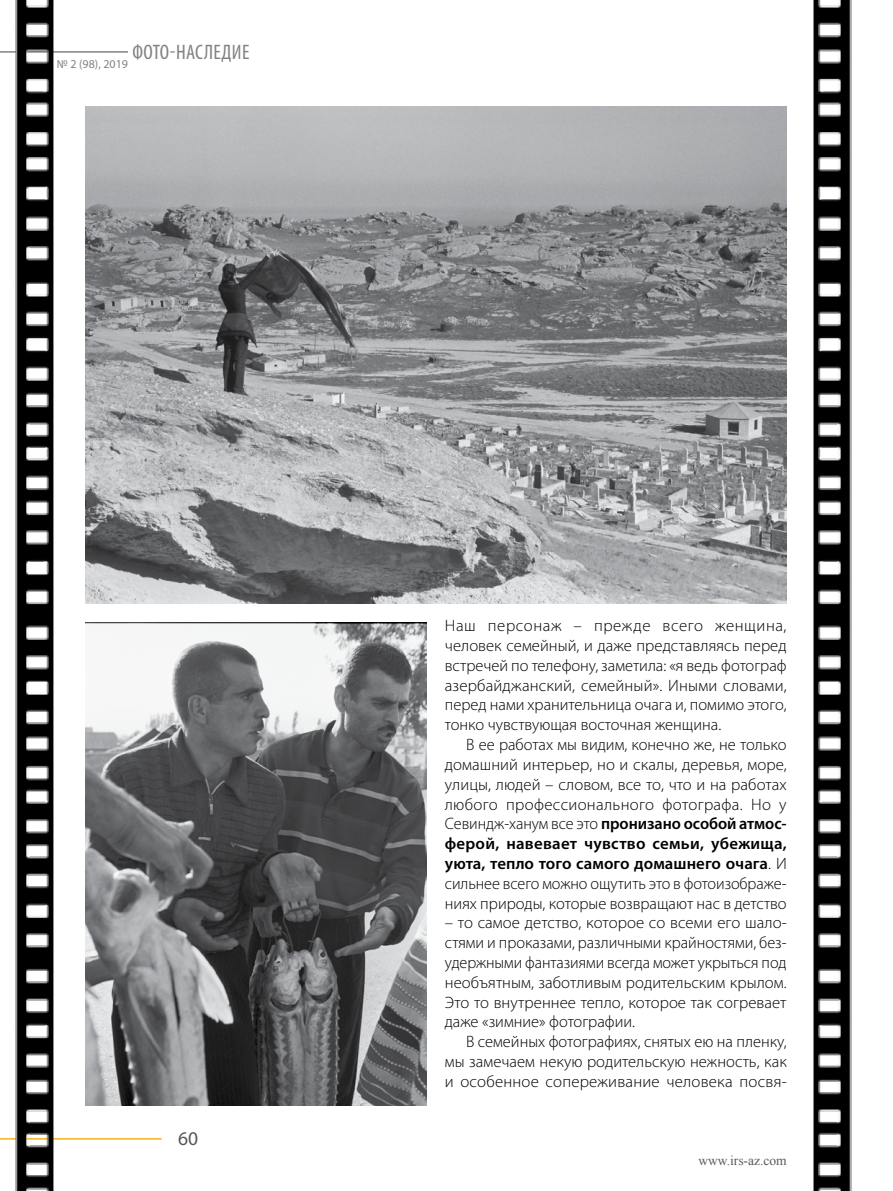
<style>
.page{position:relative;width:893px;height:1191px;background:#fff}
.page>*{position:absolute;margin:0;border:0;box-sizing:border-box;transform-origin:0 0}
.t1{font:condensed 21px "Myriad Pro";letter-spacing:.02em;color:#808285}
.t2{font:19.5px "Myriad Pro";color:#58595b}
.t3{font:300 16.5px/19.8px "Myriad Pro";color:#000;text-align:justify}
.t4{font:13.5px "Times New Roman";color:#58595b}
.s1{font-weight:600}
</style>
<div class="page">
<hr style="left:0;top:51px;width:128px;height:2px;background:#808285">
<hr style="left:0;top:1138px;width:162px;height:1px;background:#fcaf17">
<img style="left:0;top:0;width:73px;height:1191px">
<img style="left:813px;top:0;width:39px;height:1191px">
<img style="left:85px;top:106px;width:702px;height:497px">
<img style="left:85px;top:623px;width:342px;height:483px">
<p class="t1" style="left:57px;top:39px;width:194px"><sub>№</sub> <sub>2</sub> <sub>(98),</sub> <sub>2019</sub> ФОТО-НАСЛЕДИЕ</p>
<p class="t2" style="left:178px;top:1126px;width:22px">60</p>
<p class="t3" style="left:445px;top:615px;width:343px">Наш персонаж – прежде всего женщина, человек семейный, и даже представляясь перед встречей по телефону, заметила: «я ведь фотограф азербайджанский, семейный». Иными словами, перед нами хранительница очага и, помимо этого, тонко чувствующая восточная женщина.</p>
<p class="t3" style="left:445px;top:734px;width:343px;text-indent:21px">В ее работах мы видим, конечно же, не только домашний интерьер, но и скалы, деревья, море, улицы, людей – словом, все то, что и на работах любого профессионального фотографа. Но у Севиндж-ханум все это <span class="s1">пронизано особой атмос&shy;ферой, навевает чувство семьи, убежища, уюта, тепло того самого домашнего очага</span>. И сильнее всего можно ощутить это в фотоизображе&shy;ниях природы, которые возвращают нас в детство</p>
<p class="t3" style="left:445px;top:912px;width:343px">– то самое детство, которое со всеми его шало&shy;стями и проказами, различными крайностями, без&shy;удержными фантазиями всегда может укрыться под необъятным, заботливым родительским крылом.<br>Это то внутреннее тепло, которое так согревает даже «зимние» фотографии.</p>
<p class="t3" style="left:445px;top:1031px;width:343px;text-indent:21px">В семейных фотографиях, снятых ею на пленку, мы замечаем некую родительскую нежность, как и особенное сопереживание человека посвя-</p>
<p class="t4" style="left:698px;top:1151px;width:90px">www.irs-az.com</p>
</div>
